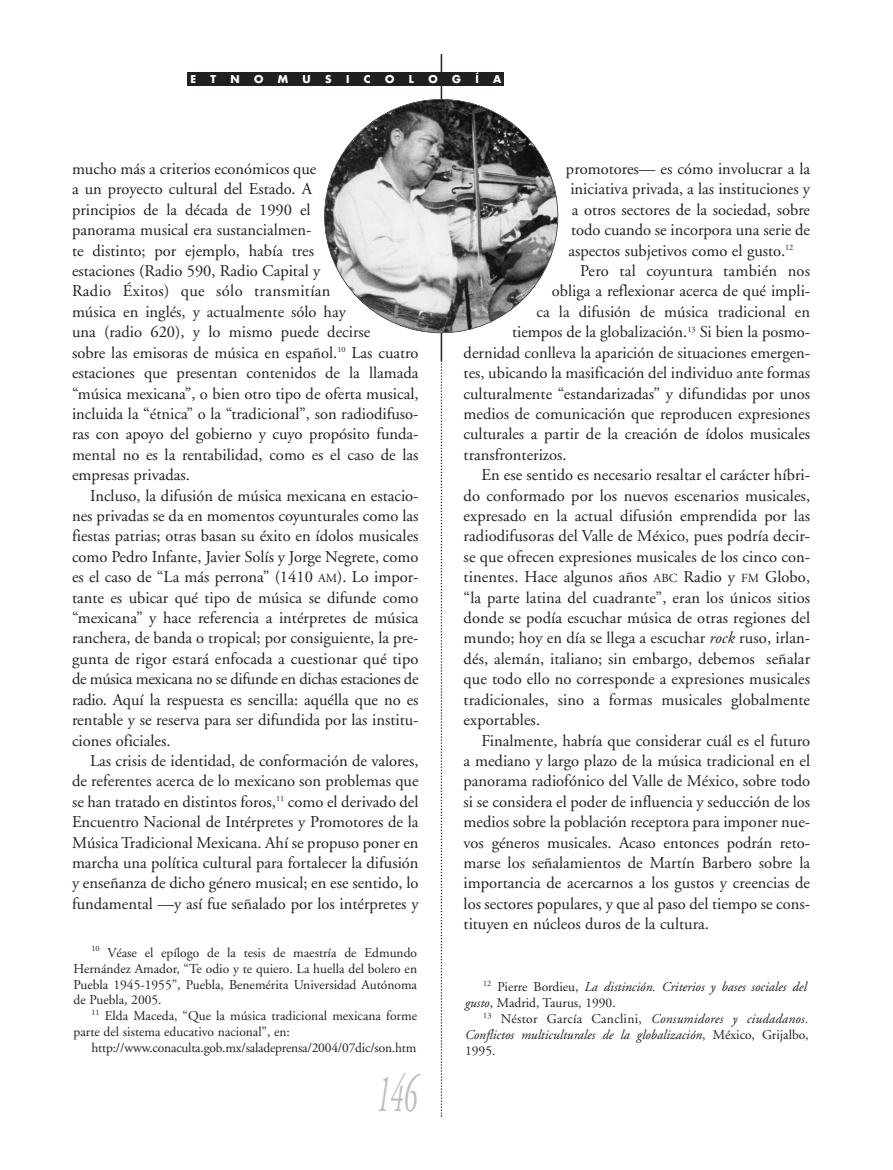
<style>
.page{position:relative;width:893px;height:1170px;background:#fff}
.page>*{position:absolute;margin:0;border:0;box-sizing:border-box;transform-origin:0 0}
.t1{font:italic 54px "Adobe Garamond";color:#bcbdc0;scale:.5 1}
.t2{font:16.5px/20.4px "Adobe Garamond";color:#231f20;text-align:justify}
.t3{font:13.5px/15.9px "Adobe Garamond";color:#231f20;text-align:justify}
.t4{font:italic 13.5px/15.9px "Adobe Garamond";color:#231f20}
.t5{font:700 10.5px "Futura";color:#fff}
.s1{font-size:12.3px}
.s2{font-style:italic}
.s3{font-style:normal}
</style>
<div class="page">
<hr style="left:441px;top:54px;width:1px;height:306px;background:#231f20">
<svg style="left:441px;top:360px;width:1px;height:756px"></svg>
<div style="left:188px;top:72px;width:316px;height:14px;background:#231f20"></div>
<img style="left:325px;top:99px;width:233px;height:234px;border-radius:50%">
<p class="t5" style="left:190px;top:74px;width:7px">E</p>
<p class="t5" style="left:211px;top:74px;width:7px">T</p>
<p class="t5" style="left:231px;top:74px;width:11px">N</p>
<p class="t5" style="left:254px;top:74px;width:11px">O</p>
<p class="t5" style="left:278px;top:74px;width:12px">M</p>
<p class="t5" style="left:303px;top:74px;width:10px">U</p>
<p class="t5" style="left:325px;top:74px;width:8px">S</p>
<p class="t5" style="left:346px;top:74px;width:5px">I</p>
<p class="t5" style="left:364px;top:74px;width:8px">C</p>
<p class="t5" style="left:385px;top:74px;width:11px">O</p>
<p class="t5" style="left:409px;top:74px;width:7px">L</p>
<p class="t5" style="left:428px;top:74px;width:11px">O</p>
<p class="t5" style="left:452px;top:74px;width:10px">G</p>
<p class="t5" style="left:475px;top:74px;width:5px">Í</p>
<p class="t5" style="left:493px;top:74px;width:10px">A</p>
<p class="t2" style="left:72px;top:160px;width:348px;text-align:left">mucho más a criterios económicos que<br>a un proyecto cultural del Estado. A<br>principios de la década de 1990 el<br>panorama musical era sustancialmen-<br>te distinto; por ejemplo, había tres<br>estaciones (Radio 590, Radio Capital y<br>Radio Éxitos) que sólo transmitían<br>música en inglés, y actualmente sólo hay<br>una (radio 620), y lo mismo puede decirse<br>sobre las emisoras de música en español.<sup>10</sup> Las cuatro estaciones que presentan contenidos de la llamada “música mexicana”, o bien otro tipo de oferta musical, incluida la “étnica” o la “tradicional”, son radiodifuso&shy;ras con apoyo del gobierno y cuyo propósito funda&shy;mental no es la rentabilidad, como es el caso de las empresas privadas.</p>
<p class="t2" style="left:72px;top:486px;width:348px;text-indent:18px">Incluso, la difusión de música mexicana en estacio&shy;nes privadas se da en momentos coyunturales como las fiestas patrias; otras basan su éxito en ídolos musicales como Pedro Infante, Javier Solís y Jorge Negrete, como es el caso de “La más perrona” (1410 <span class="s1">AM</span>). Lo impor&shy;tante es ubicar qué tipo de música se difunde como “mexicana” y hace referencia a intérpretes de música ranchera, de banda o tropical; por consiguiente, la pre&shy;gunta de rigor estará enfocada a cuestionar qué tipo de música mexicana no se difunde en dichas estaciones de radio. Aquí la respuesta es sencilla: aquélla que no es rentable y se reserva para ser difundida por las institu&shy;ciones oficiales.</p>
<p class="t2" style="left:72px;top:751px;width:348px;text-indent:18px">Las crisis de identidad, de conformación de valores, de referentes acerca de lo mexicano son problemas que se han tratado en distintos foros,<sup>11</sup> como el derivado del Encuentro Nacional de Intérpretes y Promotores de la Música Tradicional Mexicana. Ahí se propuso poner en marcha una política cultural para fortalecer la difusión y enseñanza de dicho género musical; en ese sentido, lo fundamental —y así fue señalado por los intérpretes y</p>
<p class="t3" style="left:74px;top:945px;width:345px;text-indent:18px"><sup>10</sup> Véase el epílogo de la tesis de maestría de Edmundo Hernández Amador, “Te odio y te quiero. La huella del bolero en Puebla 1945-1955”, Puebla, Benemérita Universidad Autónoma de Puebla, 2005.</p>
<p class="t3" style="left:73px;top:1009px;width:345px;text-indent:18px"><sup>11</sup> Elda Maceda, “Que la música tradicional mexicana forme parte del sistema educativo nacional”, en:</p>
<p class="t3" style="left:92px;top:1040px;width:326px">http://www.conaculta.gob.mx/saladeprensa/2004/07dic/son.htm</p>
<h1 class="t1" style="left:376px;top:1071px;width:83px">146</h1>
<p class="t2" style="left:566px;top:160px;width:246px">promotores— es cómo involucrar a la iniciativa privada, a las instituciones y a otros sectores de la sociedad, sobre todo cuando se incorpora una serie de aspectos subjetivos como el gusto.<sup>12</sup></p>
<p class="t2" style="left:580px;top:262px;width:231px">Pero tal coyuntura también nos</p>
<p class="t2" style="left:552px;top:282px;width:260px">obliga a reflexionar acerca de qué impli-</p>
<p class="t2" style="left:536px;top:303px;width:275px">ca la difusión de música tradicional en</p>
<p class="t2" style="left:512px;top:323px;width:300px">tiempos de la globalización.<sup>13</sup> Si bien la posmo-</p>
<p class="t2" style="left:464px;top:343px;width:348px">dernidad conlleva la aparición de situaciones emergen-</p>
<p class="t2" style="left:464px;top:364px;width:348px">tes, ubicando la masificación del individuo ante formas</p>
<p class="t2" style="left:464px;top:384px;width:348px">culturalmente “estandarizadas” y difundidas por unos</p>
<p class="t2" style="left:464px;top:405px;width:348px">medios de comunicación que reproducen expresiones</p>
<p class="t2" style="left:464px;top:425px;width:348px">culturales a partir de la creación de ídolos musicales</p>
<p class="t2" style="left:464px;top:445px;width:104px">transfronterizos.</p>
<p class="t2" style="left:482px;top:466px;width:330px">En ese sentido es necesario resaltar el carácter híbri-</p>
<p class="t2" style="left:464px;top:486px;width:348px">do conformado por los nuevos escenarios musicales,</p>
<p class="t2" style="left:464px;top:507px;width:348px">expresado en la actual difusión emprendida por las</p>
<p class="t2" style="left:464px;top:527px;width:348px">radiodifusoras del Valle de México, pues podría decir-</p>
<p class="t2" style="left:464px;top:547px;width:348px">se que ofrecen expresiones musicales de los cinco con-</p>
<p class="t2" style="left:464px;top:568px;width:348px">tinentes. Hace algunos años <span class="s1">ABC</span> Radio y <span class="s1">FM</span> Globo,</p>
<p class="t2" style="left:464px;top:588px;width:348px">“la parte latina del cuadrante”, eran los únicos sitios</p>
<p class="t2" style="left:464px;top:609px;width:348px">donde se podía escuchar música de otras regiones del</p>
<p class="t2" style="left:464px;top:629px;width:348px">mundo; hoy en día se llega a escuchar <span class="s2">rock</span> ruso, irlan-</p>
<p class="t2" style="left:464px;top:649px;width:348px">dés, alemán, italiano; sin embargo, debemos señalar</p>
<p class="t2" style="left:464px;top:670px;width:348px">que todo ello no corresponde a expresiones musicales</p>
<p class="t2" style="left:464px;top:690px;width:348px">tradicionales, sino a formas musicales globalmente</p>
<p class="t2" style="left:464px;top:711px;width:78px">exportables.</p>
<p class="t2" style="left:482px;top:731px;width:330px">Finalmente, habría que considerar cuál es el futuro</p>
<p class="t2" style="left:464px;top:751px;width:348px">a mediano y largo plazo de la música tradicional en el</p>
<p class="t2" style="left:464px;top:772px;width:348px">panorama radiofónico del Valle de México, sobre todo</p>
<p class="t2" style="left:464px;top:792px;width:348px">si se considera el poder de influencia y seducción de los</p>
<p class="t2" style="left:464px;top:813px;width:348px">medios sobre la población receptora para imponer nue-</p>
<p class="t2" style="left:464px;top:833px;width:348px">vos géneros musicales. Acaso entonces podrán reto-</p>
<p class="t2" style="left:464px;top:853px;width:348px">marse los señalamientos de Martín Barbero sobre la</p>
<p class="t2" style="left:464px;top:874px;width:348px">importancia de acercarnos a los gustos y creencias de</p>
<p class="t2" style="left:464px;top:894px;width:348px">los sectores populares, y que al paso del tiempo se cons-</p>
<p class="t2" style="left:464px;top:915px;width:247px">tituyen en núcleos duros de la cultura.</p>
<p class="t4" style="left:465px;top:980px;width:343px;text-indent:18px"><sup>12</sup> <span class="s3">Pierre Bordieu,</span> La distinción. Criterios y bases sociales del gusto<span class="s3">, Madrid, Taurus, 1990.</span></p>
<p class="t4" style="left:465px;top:1012px;width:345px;text-align:justify;text-indent:18px"><sup>13</sup> <span class="s3">Néstor García Canclini,</span> Consumidores y ciudadanos.<br>Conflictos multiculturales de la globalización<span class="s3">, México, Grijalbo, 1995.</span></p>
</div>
